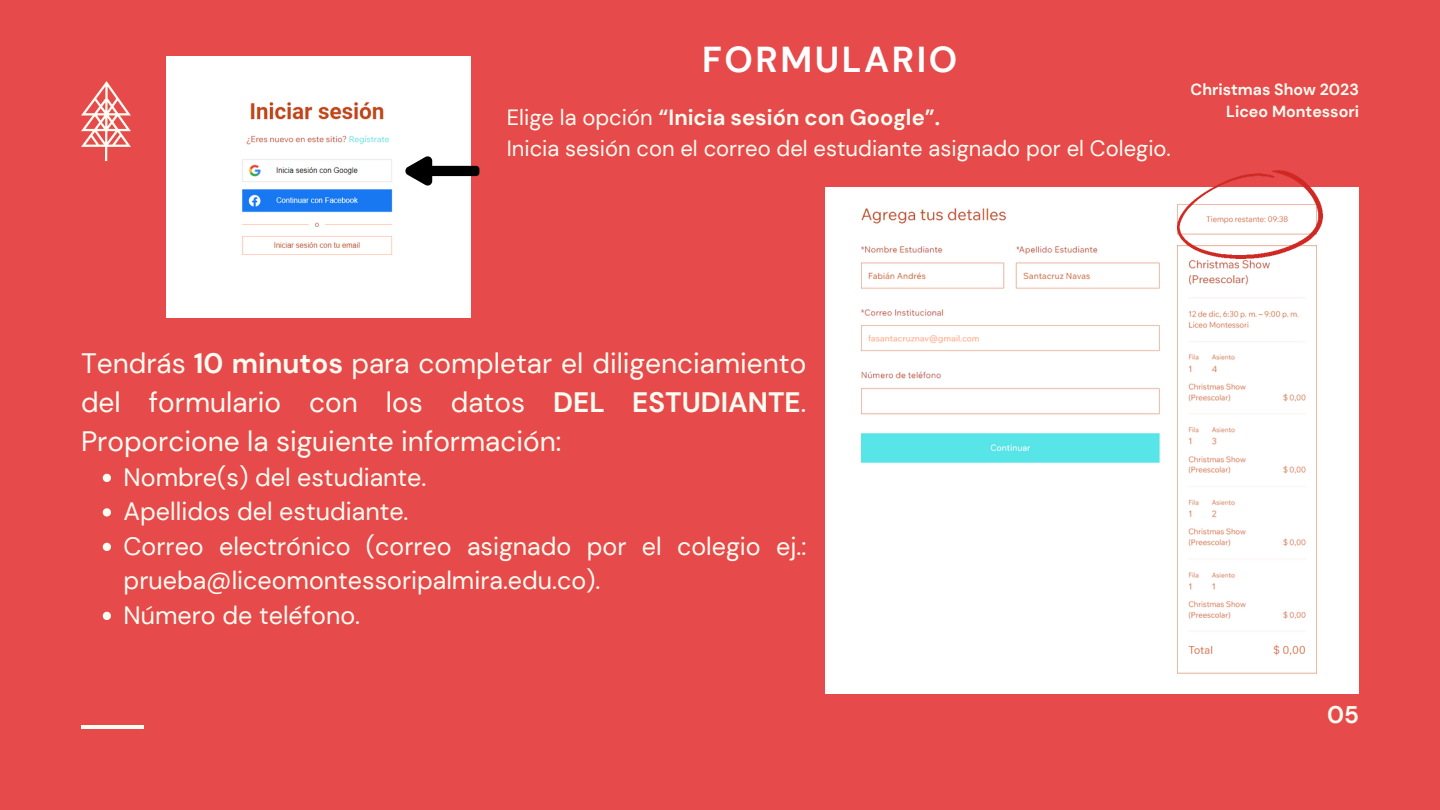
<style>
.page{position:relative;width:1440px;height:810px;background:#e64a4a}
.page>*{position:absolute;margin:0;border:0;box-sizing:border-box;transform-origin:0 0}
.t1{font:700 36px "DM Sans";letter-spacing:.07em;color:#fff}
.t2{font:28.1px/39px "DM Sans";color:#fffcf2;text-align:justify}
.t3{font:25.1px/34.5px "DM Sans";color:#fffcf2}
.t4{font:700 24px "DM Sans";color:#fffcf2}
.t5{font:22px "DM Sans";color:#fffcf2}
.t6{font:700 22px "DM Sans";color:#fffcf2}
.t7{font:700 16px "DM Sans";color:#fffcf2}
.s1{font-weight:400}
.s2{font-weight:700}
</style>
<div class="page">
<svg style="left:81px;top:81px;width:50px;height:80px"></svg>
<hr style="left:81px;top:725px;width:63px;height:4px;background:#fffcf2">
<img style="left:167px;top:56px;width:304px;height:261px">
<div style="left:428px;top:166px;width:51px;height:10px;background:#000;border-radius:3px"></div>
<svg style="left:405px;top:155px;width:27px;height:32px"></svg>
<img style="left:825px;top:188px;width:534px;height:506px">
<img style="left:1177px;top:171px;width:146px;height:88px">
<svg style="left:103px;top:474px;width:8px;height:8px"></svg>
<svg style="left:103px;top:508px;width:8px;height:9px"></svg>
<svg style="left:103px;top:543px;width:8px;height:8px"></svg>
<svg style="left:103px;top:612px;width:8px;height:8px"></svg>
<p class="t1" style="left:702px;top:36px;width:257px">FORMULARIO</p>
<p class="t6" style="left:507px;top:103px;width:435px"><span class="s1">Elige la opción</span> “Inicia sesión con Google”.</p>
<p class="t5" style="left:507px;top:134px;width:666px">Inicia sesión con el correo del estudiante asignado por el Colegio.</p>
<p class="t7" style="left:1191px;top:79px;width:170px">Christmas Show 2023</p>
<p class="t7" style="left:1226px;top:101px;width:134px">Liceo Montessori</p>
<p class="t2" style="left:81px;top:343px;width:727px">Tendrás <span class="s2">10 minutos</span> para completar el diligenciamiento del formulario con los datos <span class="s2">DEL ESTUDIANTE</span>.<br>Proporcione la siguiente información:</p>
<p class="t3" style="left:124px;top:460px;width:304px">Nombre(s) del estudiante.</p>
<p class="t3" style="left:124px;top:494px;width:286px">Apellidos del estudiante.</p>
<p class="t3" style="left:124px;top:529px;width:684px">Correo electrónico (correo asignado por el colegio ej.: prueba@liceomontessoripalmira.edu.co).</p>
<p class="t3" style="left:124px;top:598px;width:238px">Número de teléfono.</p>
<p class="t4" style="left:1327px;top:699px;width:33px">05</p>
</div>
